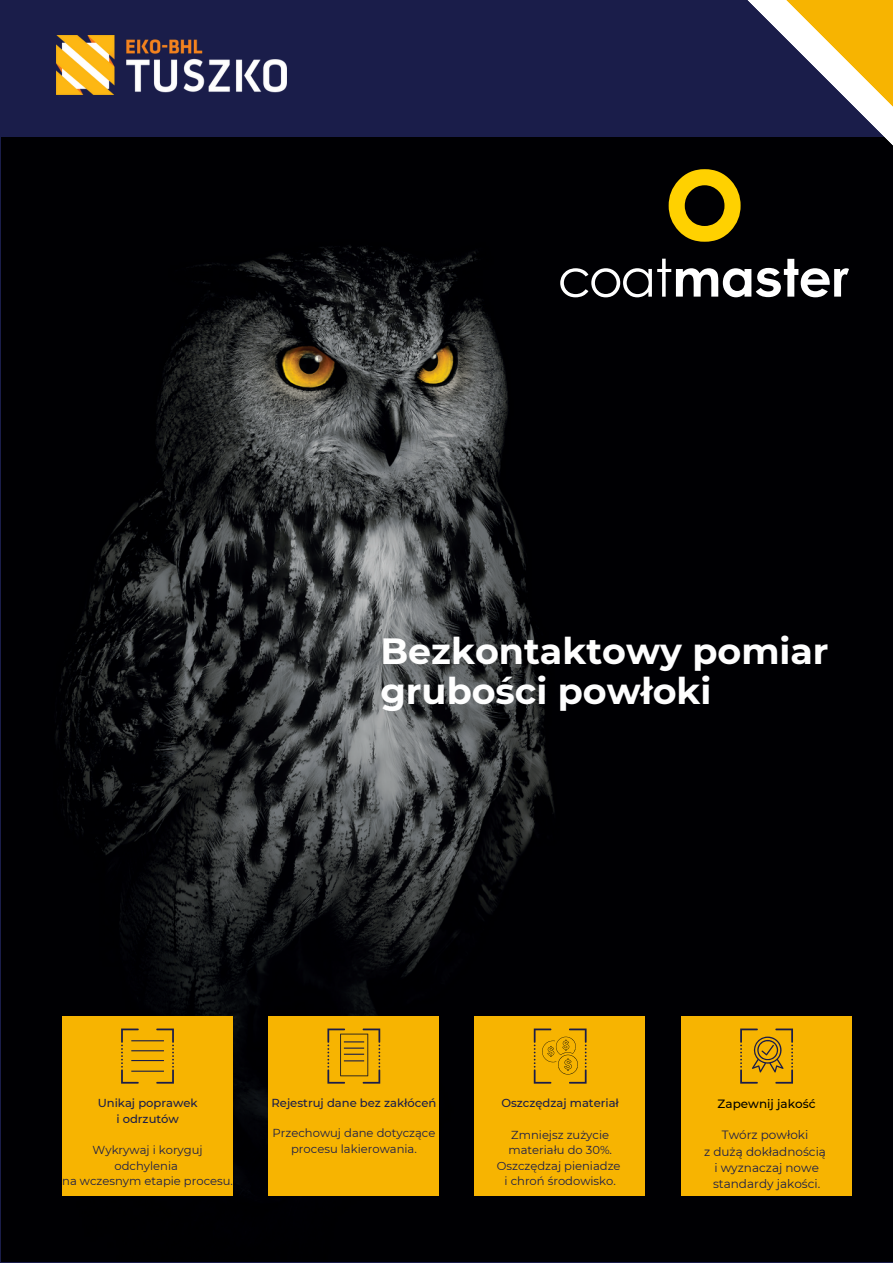
<style>
.page{position:relative;width:893px;height:1264px;background:#fff}
.page>*{position:absolute;margin:0;border:0;box-sizing:border-box;transform-origin:0 0}
.t1{font:700 36.45px/39.3px "Montserrat";color:#fefefe}
.t2{font:12px/16.4px "Montserrat";color:#1a1d4a;text-align:center}
.t3{font:500 12px "Montserrat";color:#000}
.t4{font:11.55px/15.6px "Montserrat";color:#1a1d4a;text-align:center}
.t5{font:500 11.55px/15.6px "Montserrat";color:#1a1d4a;text-align:center}
</style>
<div class="page">
<img style="left:1px;top:137px;width:891px;height:1124px">
<div style="left:0;top:0;width:892px;height:137px;background:#1a1d4a"></div>
<svg style="left:652px;top:137px;width:16px;height:74px"></svg>
<img style="left:56px;top:36px;width:231px;height:58px">
<div style="left:268px;top:1016px;width:171px;height:179px;background:#f7b401"></div>
<div style="left:474px;top:1016px;width:171px;height:179px;background:#f7b401"></div>
<div style="left:681px;top:1016px;width:170px;height:179px;background:#f7b401"></div>
<svg style="left:533px;top:1028px;width:53px;height:55px"></svg>
<svg style="left:740px;top:1028px;width:53px;height:55px"></svg>
<svg style="left:668px;top:0;width:224px;height:242px"></svg>
<svg style="left:560px;top:259px;width:288px;height:38px"></svg>
<div style="left:62px;top:1016px;width:170px;height:179px;background:#f7b401"></div>
<svg style="left:121px;top:1028px;width:53px;height:55px"></svg>
<hr style="left:131px;top:1040px;width:33px;height:1px;background:#1a1d4a">
<hr style="left:131px;top:1050px;width:33px;height:1px;background:#1a1d4a">
<hr style="left:131px;top:1059px;width:33px;height:2px;background:#1a1d4a">
<hr style="left:131px;top:1070px;width:33px;height:1px;background:#1a1d4a">
<svg style="left:327px;top:1028px;width:53px;height:55px"></svg>
<h1 class="t1" style="left:380px;top:631px;width:449px">Bezkontaktowy pomiar grubości powłoki</h1>
<p class="t5" style="left:98px;top:1095px;width:101px">Unikaj poprawek i odrzutów</p>
<p class="t4" style="left:62px;top:1142px;width:172px">Wykrywaj i koryguj odchylenia<br>na wczesnym etapie procesu.</p>
<p class="t5" style="left:271px;top:1094px;width:166px">Rejestruj dane bez zakłóceń</p>
<p class="t4" style="left:272px;top:1125px;width:164px">Przechowuj dane dotyczące procesu lakierowania.</p>
<p class="t5" style="left:501px;top:1095px;width:119px">Oszczędzaj materiał</p>
<p class="t4" style="left:497px;top:1126px;width:125px">Zmniejsz zużycie materiału do 30%.<br>Oszczędzaj pieniadze i chroń środowisko.</p>
<p class="t3" style="left:717px;top:1096px;width:99px">Zapewnij jakość</p>
<p class="t2" style="left:704px;top:1126px;width:123px">Twórz powłoki<br>z dużą dokładnością i wyznaczaj nowe standardy jakości.</p>
</div>
